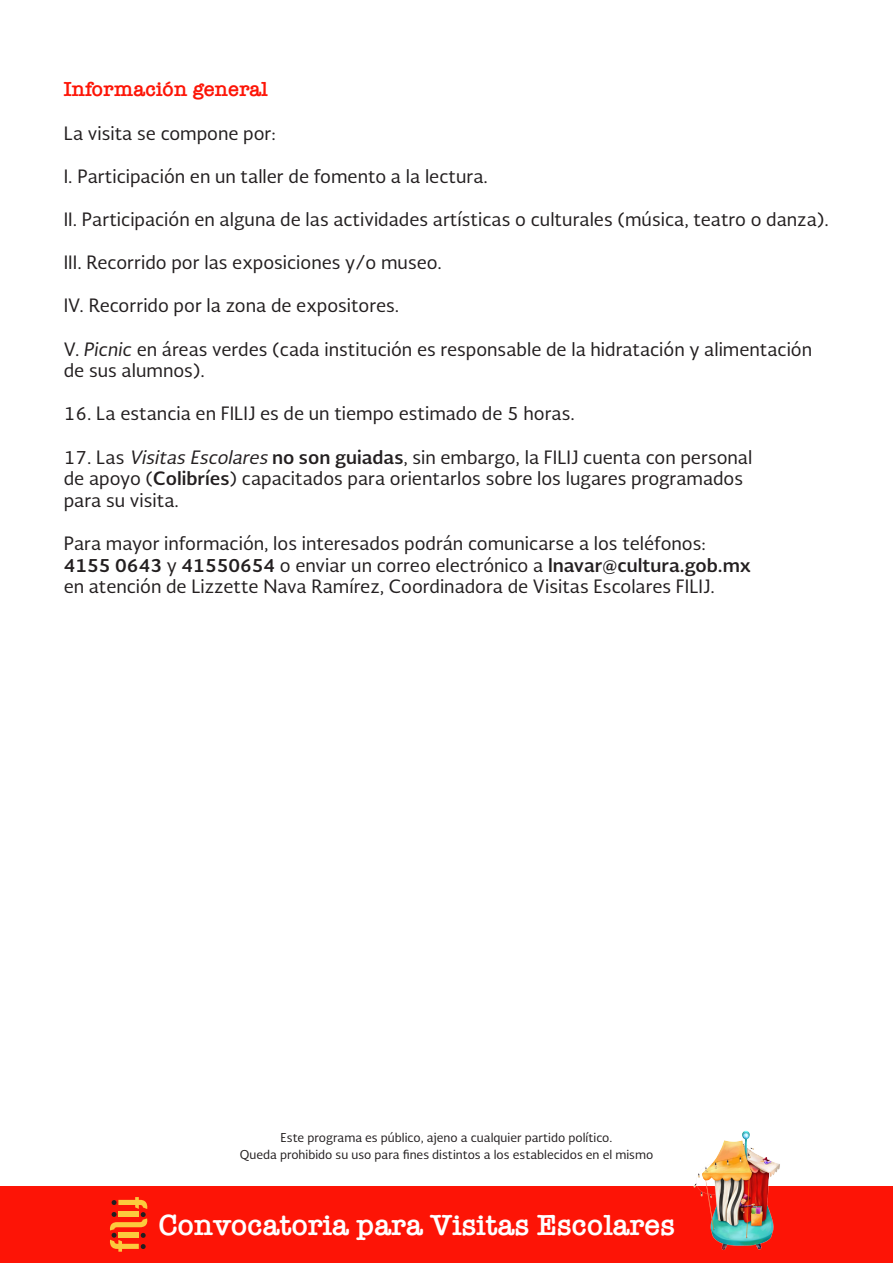
<style>
.page{position:relative;width:893px;height:1263px;background:#fff}
.page>*{position:absolute;margin:0;border:0;box-sizing:border-box;transform-origin:0 0}
.t1{font:600 30px "American Typewriter";color:#fff}
.t2{font:600 21px "American Typewriter";color:#fd1406}
.t3{font:18px/21.6px "Soberana Sans";color:#231f20}
.t4{font:700 18px "Soberana Sans";color:#231f20}
.t5{font:12px "Soberana Sans";color:#231f20}
.s1{font-style:italic}
.s2{font-weight:700}
.s3{font-weight:400}
</style>
<div class="page">
<div style="left:0;top:1186px;width:893px;height:77px;background:#fd1406"></div>
<img style="left:693px;top:1130px;width:87px;height:120px">
<svg style="left:110px;top:1197px;width:38px;height:55px"></svg>
<p class="t2" style="left:64px;top:73px;width:206px">Información general</p>
<p class="t3" style="left:64px;top:122px;width:214px">La visita se compone por:</p>
<p class="t3" style="left:64px;top:165px;width:426px">I. Participación en un taller de fomento a la lectura.</p>
<p class="t3" style="left:64px;top:208px;width:767px">II. Participación en alguna de las actividades artísticas o culturales (música, teatro o danza).</p>
<p class="t3" style="left:64px;top:251px;width:380px">III. Recorrido por las exposiciones y/o museo.</p>
<p class="t3" style="left:64px;top:294px;width:337px">IV. Recorrido por la zona de expositores.</p>
<p class="t3" style="left:64px;top:338px;width:750px">V. <span class="s1">Picnic</span> en áreas verdes (cada institución es responsable de la hidratación y alimentación de sus alumnos).</p>
<p class="t3" style="left:64px;top:402px;width:513px">16. La estancia en FILIJ es de un tiempo estimado de 5 horas.</p>
<p class="t3" style="left:64px;top:446px;width:690px">17. Las <span class="s1">Visitas Escolares</span><span class="s2">no son guiadas</span>, sin embargo, la FILIJ cuenta con personal</p>
<p class="t3" style="left:64px;top:467px;width:681px">de apoyo (<span class="s2">Colibríes</span>) capacitados para orientarlos sobre los lugares programados</p>
<p class="t3" style="left:64px;top:489px;width:117px">para su visita.</p>
<p class="t3" style="left:64px;top:532px;width:644px">Para mayor información, los interesados podrán comunicarse a los teléfonos:</p>
<p class="t4" style="left:64px;top:553px;width:689px">4155 0643 <span class="s3">y</span> 41550654 <span class="s3">o enviar un correo electrónico a</span> lnavar@cultura.gob.mx</p>
<p class="t3" style="left:64px;top:575px;width:653px">en atención de Lizzette Nava Ramírez, Coordinadora de Visitas Escolares FILIJ.</p>
<p class="t5" style="left:281px;top:1129px;width:333px">Este programa es público, ajeno a cualquier partido político.</p>
<p class="t5" style="left:240px;top:1146px;width:415px">Queda prohibido su uso para fines distintos a los establecidos en el mismo</p>
<p class="t1" style="left:159px;top:1202px;width:518px">Convocatoria para Visitas Escolares</p>
</div>
